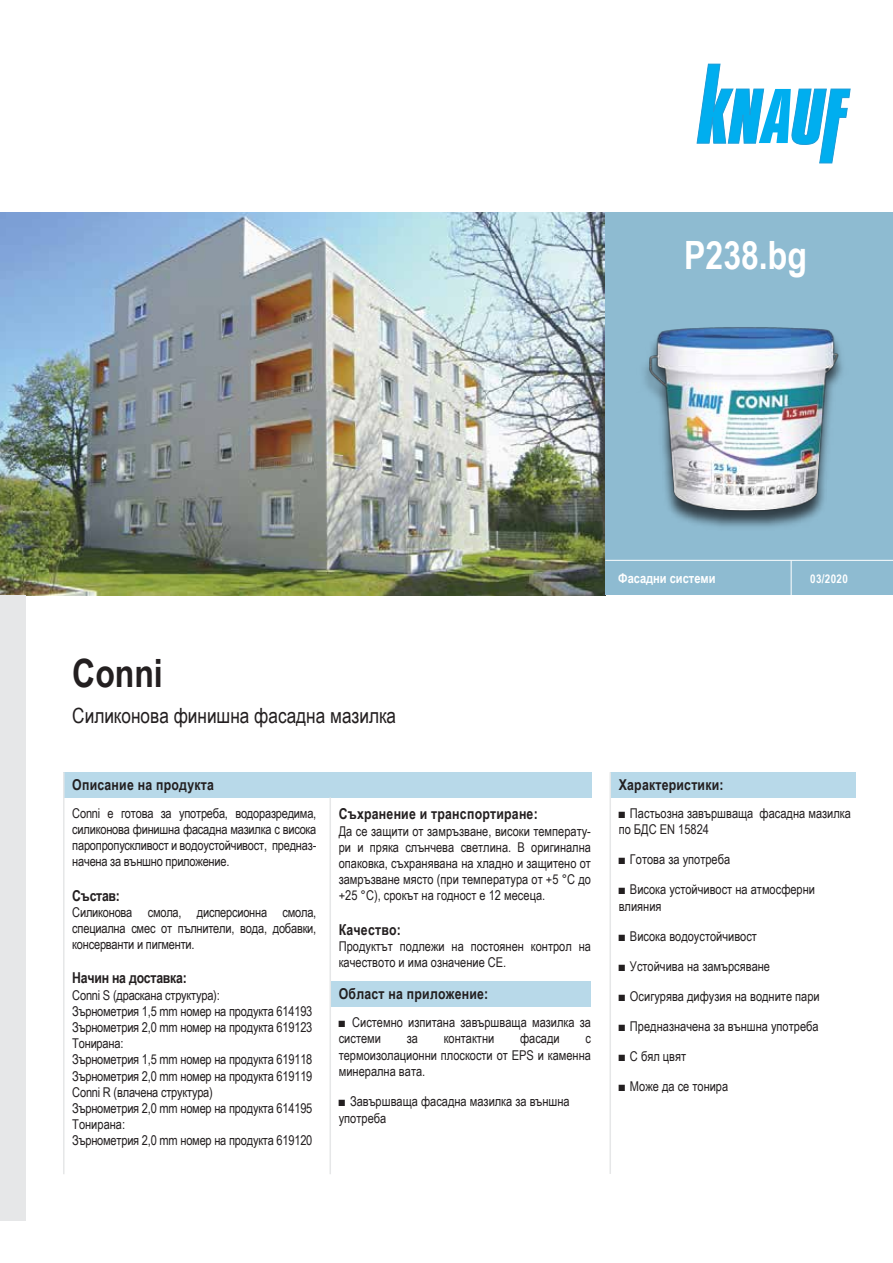
<style>
.page{position:relative;width:893px;height:1263px;background:#fff}
.page>*{position:absolute;margin:0;border:0;box-sizing:border-box;transform-origin:0 0}
.t1{font:700 39px "Arial Narrow";color:#fff}
.t2{font:700 39px "Arial Narrow";color:#231f20}
.t3{font:21px "Arial Narrow";color:#231f20}
.t4{font:700 15px "Arial Narrow";letter-spacing:.015em;color:#231f20}
.t5{font:700 15px "Arial Narrow";letter-spacing:-.015em;color:#231f20}
.t6{font:13.5px/16.2px "Arial Narrow";color:#231f20}
.t7{font:700 13.5px "Arial Narrow";color:#fff}
.t8{font:700 12px "Arial Narrow";letter-spacing:.03em;color:#fff}
</style>
<div class="page">
<img style="left:0;top:213px;width:606px;height:382px">
<div style="left:606px;top:213px;width:287px;height:382px;background:#8ebbd1"></div>
<hr style="left:605px;top:560px;width:288px;height:1px;background:#fff">
<hr style="left:791px;top:560px;width:1px;height:36px;background:#fff">
<svg style="left:697px;top:64px;width:153px;height:99px"></svg>
<div style="left:64px;top:772px;width:528px;height:26px;background:#b8d9e9"></div>
<div style="left:330px;top:981px;width:261px;height:25px;background:#b8d9e9"></div>
<div style="left:610px;top:772px;width:245px;height:26px;background:#b8d9e9"></div>
<hr style="left:63px;top:772px;width:2px;height:402px;background:#e6e7e8">
<hr style="left:329px;top:797px;width:2px;height:377px;background:#e6e7e8">
<hr style="left:609px;top:772px;width:2px;height:402px;background:#e6e7e8">
<div style="left:0;top:595px;width:26px;height:625px;background:#e6e7e8"></div>
<img style="left:641px;top:327px;width:203px;height:194px">
<h1 class="t1" style="left:684px;top:226px;width:124px">P238.bg</h1>
<p class="t7" style="left:618px;top:568px;width:99px">Фасадни системи</p>
<p class="t8" style="left:810px;top:570px;width:39px">03/2020</p>
<h1 class="t2" style="left:72px;top:644px;width:92px">Conni</h1>
<h2 class="t3" style="left:72px;top:700px;width:325px">Силиконова финишна фасаднa мазилка</h2>
<p class="t4" style="left:72px;top:774px;width:143px">Описание на продукта</p>
<p class="t6" style="left:72px;top:804px;width:246px;text-align:justify">Conni е готова за употреба, водоразредима, силиконова финишна фасадна мазилка с висока паропропускливост и водоустойчивост, предназ&shy;начена за външно приложение.</p>
<p class="t4" style="left:72px;top:884px;width:49px">Състав:</p>
<p class="t6" style="left:72px;top:903px;width:246px;text-align:justify">Силиконова смола, дисперсионна смола, специална смес от пълнители, вода, добавки, консерванти и пигменти.</p>
<p class="t5" style="left:72px;top:967px;width:116px">Начин на доставка:</p>
<p class="t6" style="left:72px;top:986px;width:242px">Conni S (драскана структура):<br>Зърнометрия 1,5 mm номер на продукта 614193<br>Зърнометрия 2,0 mm номер на продукта 619123<br>Тонирана:<br>Зърнометрия 1,5 mm номер на продукта 619118<br>Зърнометрия 2,0 mm номер на продукта 619119<br>Conni R (влачена структура)<br>Зърнометрия 2,0 mm номер на продукта 614195<br>Тониранa:<br>Зърнометрия 2,0 mm номер на продукта 619120</p>
<p class="t4" style="left:339px;top:803px;width:201px">Съхранение и транспортиране:</p>
<p class="t6" style="left:339px;top:822px;width:254px;text-align:justify">Да се защити от замръзване, високи температу&shy;ри и пряка слънчева светлина. В оригинална опаковка, съхранявана на хладно и защитено от замръзване място (при температура от +5 °C до +25 °C), срокът на годност е 12 месеца.</p>
<p class="t4" style="left:339px;top:918px;width:64px">Качество:</p>
<p class="t6" style="left:339px;top:937px;width:254px">Продуктът подлежи на постоянен контрол на качеството и има означение CE.</p>
<p class="t4" style="left:339px;top:982px;width:151px">Област нa приложение:</p>
<p class="t6" style="left:339px;top:1013px;width:254px">■ Системно изпитана завършваща мазилка за системи</p>
<p class="t6" style="left:407px;top:1030px;width:13px">за</p>
<p class="t6" style="left:444px;top:1030px;width:52px">контактни</p>
<p class="t6" style="left:520px;top:1030px;width:41px">фасади</p>
<p class="t6" style="left:339px;top:1030px;width:254px;text-align:justify;text-indent:247px">с термоизолационни плоскости от EPS и каменна минерална вата.</p>
<p class="t6" style="left:339px;top:1093px;width:232px">■ Завършваща фасадна мазилка за външна употреба</p>
<p class="t4" style="left:619px;top:774px;width:106px">Характеристики:</p>
<p class="t6" style="left:619px;top:804px;width:234px">■ Пастьозна завършваща фасадна мазилка по БДС ЕN 15824</p>
<p class="t6" style="left:619px;top:851px;width:113px">■ Готова за употреба</p>
<p class="t6" style="left:619px;top:881px;width:198px">■ Висока устойчивост на атмосферни влияния</p>
<p class="t6" style="left:619px;top:927px;width:140px">■ Висока водоустойчивост</p>
<p class="t6" style="left:619px;top:957px;width:153px">■ Устойчива на замърсяване</p>
<p class="t6" style="left:619px;top:987px;width:202px">■ Осигурява дифузия на водните пари</p>
<p class="t6" style="left:619px;top:1017px;width:201px">■ Предназначена за външна употреба</p>
<p class="t6" style="left:619px;top:1047px;width:69px">■ С бял цвят</p>
<p class="t6" style="left:619px;top:1077px;width:111px">■ Може да се тонира</p>
</div>
